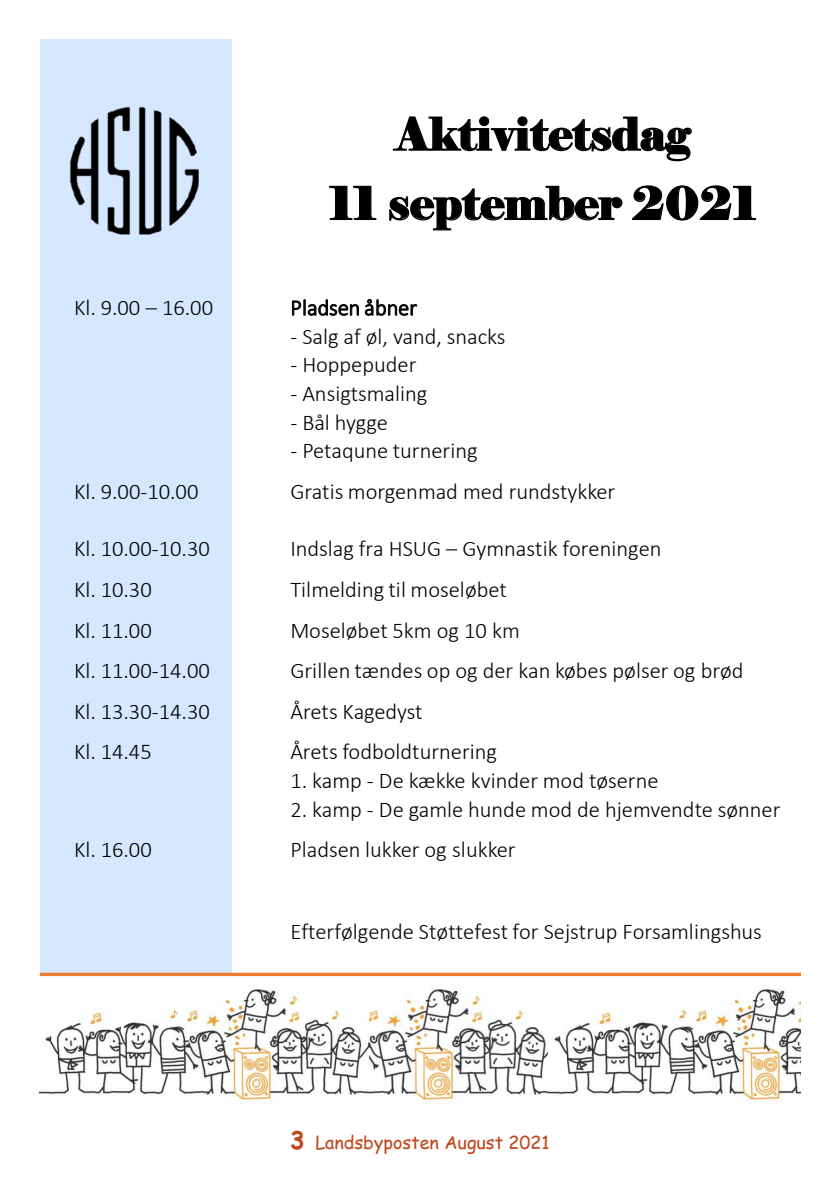
<style>
.page{position:relative;width:840px;height:1191px;background:#fff}
.page>*{position:absolute;margin:0;border:0;box-sizing:border-box;transform-origin:0 0}
.t1{font:45px/69.4px "Elephant";color:#000;text-align:center}
.t2{font:300 22.6px "Calibri";color:#000}
.t3{font:300 22.4px "Calibri";color:#000}
.t4{font:18px "Comic Sans MS";color:#c1461c}
.s1{font-weight:700;font-size:24px}
</style>
<div class="page">
<div style="left:40px;top:40px;width:191px;height:1080px;background:#d5e8ff"></div>
<svg style="left:291px;top:299px;width:126px;height:17px"></svg>
<svg style="left:392px;top:116px;width:300px;height:46px"></svg>
<svg style="left:329px;top:185px;width:48px;height:35px"></svg>
<svg style="left:389px;top:185px;width:233px;height:46px"></svg>
<svg style="left:632px;top:185px;width:124px;height:36px"></svg>
<img style="left:69px;top:106px;width:130px;height:129px">
<img style="left:40px;top:976px;width:329px;height:144px">
<img style="left:369px;top:976px;width:430px;height:129px">
<svg style="left:40px;top:972px;width:759px;height:4px;background:#ee9255"></svg>
<h1 class="t1" style="left:329px;top:100px;width:429px">Aktivitetsdag<br>11 september 2021</h1>
<p class="t3" style="left:74px;top:294px;width:140px">Kl. 9.00 – 16.00</p>
<p class="t3" style="left:290px;top:294px;width:128px">Pladsen åbner</p>
<p class="t3" style="left:290px;top:322px;width:217px">- Salg af øl, vand, snacks</p>
<p class="t2" style="left:290px;top:351px;width:128px">- Hoppepuder</p>
<p class="t3" style="left:290px;top:380px;width:139px">- Ansigtsmaling</p>
<p class="t3" style="left:290px;top:408px;width:99px">- Bål hygge</p>
<p class="t3" style="left:290px;top:437px;width:189px">- Petaqune turnering</p>
<p class="t2" style="left:74px;top:477px;width:126px">Kl. 9.00-10.00</p>
<p class="t2" style="left:290px;top:477px;width:326px">Gratis morgenmad med rundstykker</p>
<p class="t3" style="left:74px;top:535px;width:137px">Kl. 10.00-10.30</p>
<p class="t3" style="left:290px;top:535px;width:372px">Indslag fra HSUG – Gymnastik foreningen</p>
<p class="t3" style="left:74px;top:575px;width:79px">Kl. 10.30</p>
<p class="t3" style="left:290px;top:575px;width:218px">Tilmelding til moseløbet</p>
<p class="t3" style="left:74px;top:616px;width:79px">Kl. 11.00</p>
<p class="t3" style="left:290px;top:616px;width:231px">Moseløbet 5km og 10 km</p>
<p class="t3" style="left:74px;top:657px;width:137px">Kl. 11.00-14.00</p>
<p class="t3" style="left:290px;top:657px;width:454px">Grillen tændes op og der kan købes pølser og brød</p>
<p class="t3" style="left:74px;top:697px;width:137px">Kl. 13.30-14.30</p>
<p class="t3" style="left:290px;top:697px;width:134px">Årets Kagedyst</p>
<p class="t2" style="left:74px;top:738px;width:79px">Kl. 14.45</p>
<p class="t2" style="left:290px;top:738px;width:208px">Årets fodboldturnering</p>
<p class="t3" style="left:290px;top:766px;width:369px">1. kamp - De kække kvinder mod tøserne</p>
<p class="t3" style="left:290px;top:795px;width:491px">2. kamp - De gamle hunde mod de hjemvendte sønner</p>
<p class="t3" style="left:74px;top:836px;width:79px">Kl. 16.00</p>
<p class="t3" style="left:290px;top:836px;width:227px">Pladsen lukker og slukker</p>
<p class="t3" style="left:290px;top:917px;width:473px">Efterfølgende Støttefest for Sejstrup Forsamlingshus</p>
<p class="t4" style="left:290px;top:1129px;width:261px"><span class="s1">3</span> Landsbyposten August 2021</p>
</div>
